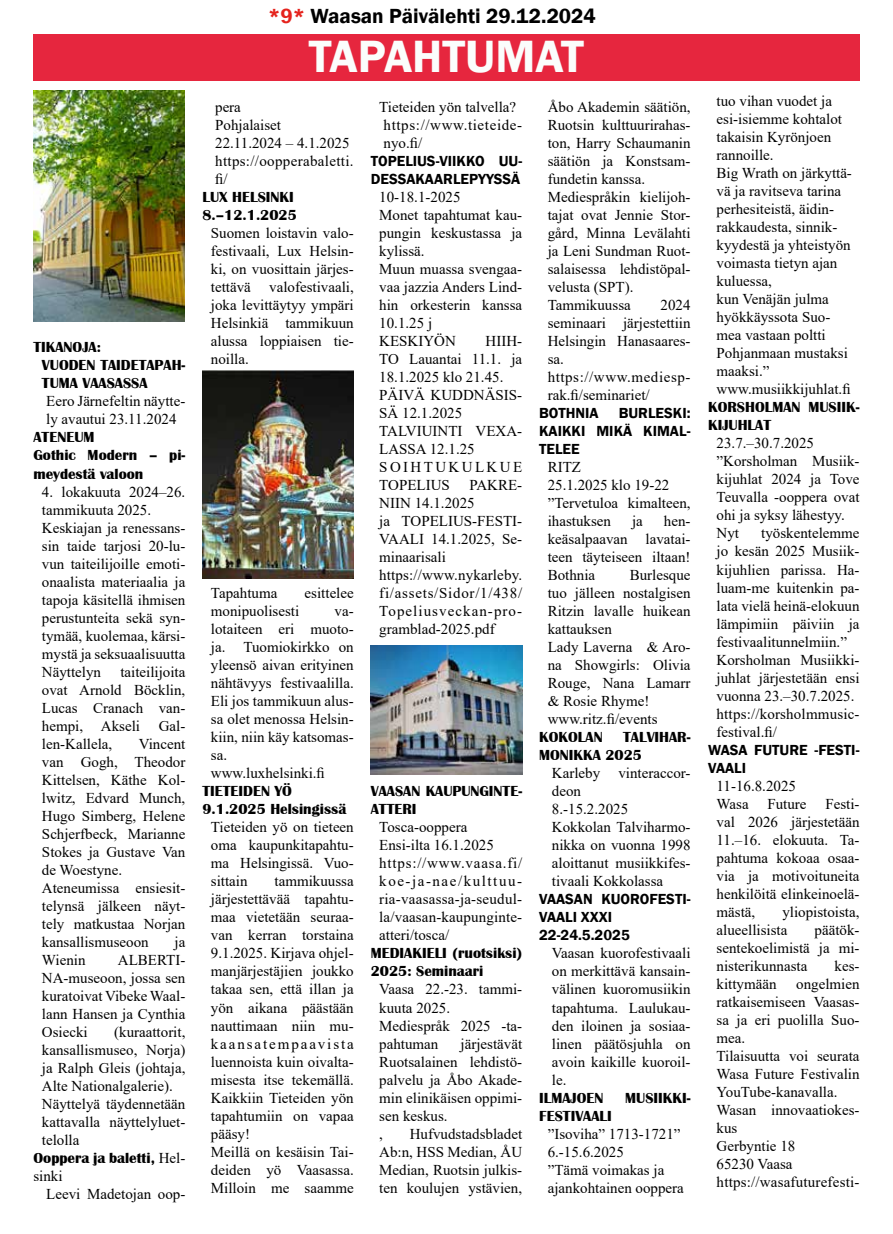
<style>
.page{position:relative;width:893px;height:1234px;background:#fff}
.page>*{position:absolute;margin:0;border:0;box-sizing:border-box;transform-origin:0 0}
.t1{font:600 46.5px "Franklin Gothic";color:#fbfdfc}
.t2{font:600 21px "Franklin Gothic";color:#000}
.t3{font:15px/18px "Times New Roman";color:#000}
.t4{font:700 15px/18px "Britannic";color:#000}
.t5{font:600 15px/18px "Franklin Gothic";color:#000}
.s1{font-family:"Times New Roman";font-weight:400}
.s2{color:#e5231d}
</style>
<div class="page">
<div style="left:33px;top:34px;width:826px;height:47px;background:#e6263e"></div>
<img style="left:33px;top:90px;width:152px;height:232px">
<img style="left:202px;top:370px;width:152px;height:208px">
<img style="left:371px;top:645px;width:151px;height:129px">
<p class="t4" style="left:42px;top:338px;width:145px;text-indent:-9px">TIKANOJA:<br>VUODEN TAIDETAPAH-<br>TUMA VAASASSA</p>
<p class="t3" style="left:46px;top:392px;width:141px">Eero Järnefeltin näytte&shy;ly avautui 23.11.2024</p>
<p class="t4" style="left:33px;top:428px;width:153px">ATENEUM<br>Gothic Modern – pi&shy;meydestä valoon</p>
<p class="t3" style="left:42px;top:482px;width:145px">4. lokakuuta 2024–26. tammikuuta 2025.<br>Keskiajan ja renessans&shy;sin taide tarjosi 20-lu&shy;vun taiteilijoille emoti&shy;onaalista materiaalia ja tapoja käsitellä ihmisen perustunteita sekä syn&shy;tymää, kuolemaa, kärsi&shy;mystä ja seksuaalisuutta<br>Näyttelyn</p>
<p class="t3" style="left:42px;top:662px;width:145px;text-align:justify;text-indent:78px">taiteilijoita ovat Arnold Böcklin, Lucas Cranach van&shy;hempi, Akseli Gal&shy;len-Kallela,</p>
<p class="t3" style="left:42px;top:734px;width:145px;text-indent:97px">Vincent van Gogh, Theodor<br>Kittelsen, Käthe Kol&shy;lwitz, Edvard Munch,<br>Hugo Simberg, Helene<br>Schjerfbeck, Marianne<br>Stokes ja Gustave Van de Woestyne.<br>Ateneumissa ensiesit&shy;telynsä jälkeen näyt&shy;tely matkustaa Norjan kansallismuseoon</p>
<p class="t3" style="left:175px;top:932px;width:12px">ja</p>
<p class="t3" style="left:42px;top:950px;width:45px">Wienin</p>
<p class="t3" style="left:42px;top:950px;width:145px;text-align:justify;text-indent:76px">ALBERTI-NA-museoon, jossa sen kuratoivat Vibeke Waal&shy;lann Hansen ja Cynthia Osiecki</p>
<p class="t3" style="left:42px;top:1022px;width:145px;text-indent:72px">(kuraattorit, kansallismuseo, Norja) ja Ralph Gleis (johtaja,<br>Alte Nationalgalerie).<br>Näyttelyä täydennetään kattavalla näyttelyluet&shy;telolla</p>
<p class="t4" style="left:33px;top:1148px;width:153px">Ooppera ja baletti, <span class="s1">Hel-</span></p>
<p class="t3" style="left:46px;top:1166px;width:141px;text-indent:-13px">sinki<br>Leevi Madetojan oop-</p>
<h2 class="t2" style="left:268px;top:3px;width:329px"><span class="s2">*9*</span> Waasan Päivälehti 29.12.2024</h2>
<h1 class="t1" style="left:309px;top:28px;width:277px">TAPAHTUMAT</h1>
<p class="t3" style="left:215px;top:97px;width:140px">pera<br>Pohjalaiset<br>22.11.2024 – 4.1.2025 https://oopperabaletti. fi/</p>
<p class="t4" style="left:202px;top:188px;width:96px">LUX HELSINKI<br>8.–12.1.2025</p>
<p class="t3" style="left:211px;top:223px;width:144px;text-align:justify">Suomen loistavin valo&shy;festivaali, Lux Helsin&shy;ki, on vuosittain järjes&shy;tettävä valofestivaali, joka levittäytyy ympäri Helsinkiä tammikuun alussa loppiaisen tie&shy;noilla.</p>
<p class="t3" style="left:211px;top:583px;width:68px">Tapahtuma</p>
<p class="t3" style="left:305px;top:583px;width:51px">esittelee</p>
<p class="t3" style="left:211px;top:601px;width:90px">monipuolisesti</p>
<p class="t3" style="left:211px;top:601px;width:144px;text-indent:124px">va&shy;lotaiteen eri muoto&shy;ja. Tuomiokirkko on yleensö aivan erityinen nähtävyys festivaalilla.<br>Eli jos tammikuun alus&shy;sa olet menossa Helsin&shy;kiin, niin käy katsomas&shy;sa.<br>www.luxhelsinki.fi</p>
<p class="t4" style="left:202px;top:782px;width:145px">TIETEIDEN YÖ<br>9.1.2025 Helsingissä</p>
<p class="t3" style="left:211px;top:817px;width:144px;text-align:justify">Tieteiden yö on tieteen oma kaupunkitapahtu&shy;ma Helsingissä. Vuo&shy;sittain</p>
<p class="t3" style="left:211px;top:871px;width:144px;text-indent:64px">tammikuussa järjestettävää tapahtu&shy;maa vietetään seuraa&shy;van kerran torstaina<br>9.1.2025. Kirjava ohjel&shy;manjärjestäjien joukko takaa sen, että illan ja yön aikana päästään nauttimaan niin mu&shy;kaansatempaavista luennoista kuin oivalta&shy;misesta itse tekemällä.<br>Kaikkiin Tieteiden yön tapahtumiin on vapaa pääsy!<br>Meillä on kesäisin Tai&shy;deiden yö Vaasassa.<br>Milloin me saamme</p>
<p class="t3" style="left:379px;top:97px;width:144px">Tieteiden yön talvella? https://www.tieteide&shy;nyo.fi/</p>
<p class="t5" style="left:371px;top:152px;width:153px">TOPELIUS-VIIKKO UU-<br>DESSAKAARLEPYYSSÄ</p>
<p class="t3" style="left:379px;top:187px;width:144px">10-18.1-2025<br>Monet tapahtumat kau&shy;pungin keskustassa ja kylissä.<br>Muun muassa svengaa&shy;vaa jazzia Anders Lind&shy;hin orkesterin kanssa<br>10.1.25 j<br>KESKIYÖN</p>
<p class="t3" style="left:379px;top:331px;width:144px;text-indent:106px">HIIH-<br>TO Lauantai 11.1. ja<br>18.1.2025 klo 21.45.<br>PÄIVÄ KUDDNÄSIS-<br>SÄ 12.1.2025<br>TALVIUINTI VEXA-<br>LASSA 12.1.25<br>SOIHTUKULKUE<br>TOPELIUS</p>
<p class="t3" style="left:379px;top:475px;width:144px;text-indent:90px">PAKRE-<br>NIIN 14.1.2025<br>ja TOPELIUS-FESTI-<br>VAALI 14.1.2025, Se&shy;minaarisali https://www.nykarleby. fi/assets/Sidor/1/438/<br>Topeliusveckan-pro&shy;gramblad-2025.pdf</p>
<p class="t4" style="left:371px;top:782px;width:153px">VAASAN KAUPUNGINTE-<br>ATTERI</p>
<p class="t3" style="left:379px;top:817px;width:144px">Tosca-ooppera<br>Ensi-ilta 16.1.2025 https://www.vaasa.fi/ koe-ja-nae/kulttuu&shy;ria-vaasassa-ja-seudul&shy;la/vaasan-kaupunginte&shy;atteri/tosca/</p>
<p class="t4" style="left:371px;top:944px;width:153px">MEDIAKIELI (ruotsiksi)<br>2025: Seminaari</p>
<p class="t3" style="left:379px;top:979px;width:144px">Vaasa 22.-23. tammi&shy;kuuta 2025.<br>Mediespråk 2025 -ta&shy;pahtuman</p>
<p class="t3" style="left:379px;top:1033px;width:144px;text-indent:81px">järjestävät<br>Ruotsalainen lehdistö&shy;palvelu ja Åbo Akade&shy;min elinikäisen oppimi&shy;sen keskus.<br>,</p>
<p class="t3" style="left:379px;top:1123px;width:144px;text-align:justify;text-indent:30px">Hufvudstadsbladet Ab:n, HSS Median, ÅU Median, Ruotsin julkis&shy;ten koulujen ystävien,</p>
<p class="t3" style="left:548px;top:97px;width:144px">Åbo Akademin säätiön,<br>Ruotsin kulttuurirahas&shy;ton, Harry Schaumanin säätiön ja Konstsam&shy;fundetin kanssa.<br>Mediespråkin kielijoh&shy;tajat ovat Jennie Stor&shy;gård, Minna Levälahti ja Leni Sundman Ruot&shy;salaisessa lehdistöpal&shy;velusta (SPT).<br>Tammikuussa</p>
<p class="t3" style="left:548px;top:295px;width:144px;text-indent:113px">2024 seminaari järjestettiin<br>Helsingin Hanasaares&shy;sa. https://www.mediesp&shy;rak.fi/seminariet/</p>
<p class="t5" style="left:539px;top:404px;width:61px">BOTHNIA</p>
<p class="t5" style="left:539px;top:404px;width:153px;text-align:justify;text-indent:80px">BURLESKI:<br>KAIKKI MIKÄ KIMAL-TELEE</p>
<p class="t3" style="left:548px;top:457px;width:144px">RITZ<br>25.1.2025 klo 19-22 ”Tervetuloa kimalteen, ihastuksen</p>
<p class="t3" style="left:632px;top:511px;width:12px">ja</p>
<p class="t3" style="left:548px;top:511px;width:144px;text-align:justify;text-indent:116px">hen&shy;keäsalpaavan lavatai&shy;teen täyteiseen iltaan!<br>Bothnia</p>
<p class="t3" style="left:548px;top:565px;width:144px;text-indent:82px">Burlesque tuo jälleen nostalgisen<br>Ritzin lavalle huikean kattauksen<br>Lady Laverna &amp; Aro&shy;na Showgirls: Olivia<br>Rouge, Nana Lamarr &amp; Rosie Rhyme! www.ritz.fi/events</p>
<p class="t4" style="left:539px;top:728px;width:65px">KOKOLAN</p>
<p class="t4" style="left:539px;top:728px;width:153px;text-indent:84px">TALVIHAR-<br>MONIKKA 2025</p>
<p class="t3" style="left:552px;top:763px;width:140px">Karleby vinteraccor&shy;deon<br>8.-15.2.2025<br>Kokkolan Talviharmo&shy;nikka on vuonna 1998 aloittanut musiikkifes&shy;tivaali Kokkolassa</p>
<p class="t5" style="left:539px;top:890px;width:153px">VAASAN KUOROFESTI-<br>VAALI XXXI<br>22-24.5.2025</p>
<p class="t3" style="left:552px;top:943px;width:140px;text-align:justify">Vaasan kuorofestivaali on merkittävä kansain&shy;välinen kuoromusiikin tapahtuma. Laulukau&shy;den iloinen ja sosiaa&shy;linen päätösjuhla on avoin kaikille kuoroil&shy;le.</p>
<p class="t4" style="left:539px;top:1088px;width:66px">ILMAJOEN</p>
<p class="t4" style="left:625px;top:1088px;width:67px">MUSIIKKI-</p>
<p class="t4" style="left:539px;top:1106px;width:74px">FESTIVAALI</p>
<p class="t3" style="left:548px;top:1123px;width:138px">”Isoviha” 1713-1721”<br>6.-15.6.2025<br>”Tämä voimakas ja ajankohtainen ooppera</p>
<p class="t3" style="left:717px;top:92px;width:137px">tuo vihan vuodet ja esi-isiemme kohtalot takaisin Kyrönjoen rannoille.<br>Big Wrath on järkyttä&shy;vä ja ravitseva tarina perhesiteistä, äidin&shy;rakkaudesta, sinnik&shy;kyydestä ja yhteistyön voimasta tietyn ajan kuluessa,<br>kun Venäjän julma hyökkäyssota Suo&shy;mea vastaan poltti<br>Pohjanmaan mustaksi maaksi.” www.musiikkijuhlat.fi</p>
<p class="t4" style="left:708px;top:398px;width:153px">KORSHOLMAN MUSIIK-<br>KIJUHLAT</p>
<p class="t3" style="left:717px;top:434px;width:144px">23.7.–30.7.2025 ”Korsholman Musiik&shy;kijuhlat 2024 ja Tove<br>Teuvalla -ooppera ovat ohi ja syksy lähestyy.<br>Nyt</p>
<p class="t3" style="left:717px;top:524px;width:144px;text-indent:45px">työskentelemme jo kesän 2025 Musiik&shy;kijuhlien parissa. Ha&shy;luam-me kuitenkin pa&shy;lata vielä heinä-elokuun lämpimiin päiviin ja festivaalitunnelmiin.”<br>Korsholman Musiikki&shy;juhlat järjestetään ensi vuonna 23.–30.7.2025. https://korsholmmusic&shy;festival.fi/</p>
<p class="t5" style="left:708px;top:740px;width:153px">WASA FUTURE -FESTI-<br>VAALI</p>
<p class="t3" style="left:717px;top:776px;width:144px">11-16.8.2025<br>Wasa Future Festi&shy;val 2026 järjestetään<br>11.–16. elokuuta. Ta&shy;pahtuma kokoaa osaa&shy;via ja motivoituneita henkilöitä elinkeinoelä&shy;mästä,</p>
<p class="t3" style="left:717px;top:902px;width:144px;text-indent:66px">yliopistoista, alueellisista</p>
<p class="t3" style="left:717px;top:920px;width:144px;text-align:justify;text-indent:98px">päätök&shy;sentekoelimistä ja mi&shy;nisterikunnasta</p>
<p class="t3" style="left:834px;top:956px;width:26px">kes-</p>
<p class="t3" style="left:717px;top:974px;width:144px;text-indent:80px">ongelmien ratkaisemiseen Vaasas&shy;sa ja eri puolilla Suo&shy;mea.<br>Tilaisuutta voi seurata<br>Wasa Future Festivalin<br>YouTube-kanavalla.<br>Wasan innovaatiokes&shy;kus<br>Gerbyntie 18<br>65230 Vaasa https://wasafuturefesti-</p>
<p class="t3" style="left:717px;top:974px;width:61px">kittymään</p>
</div>
